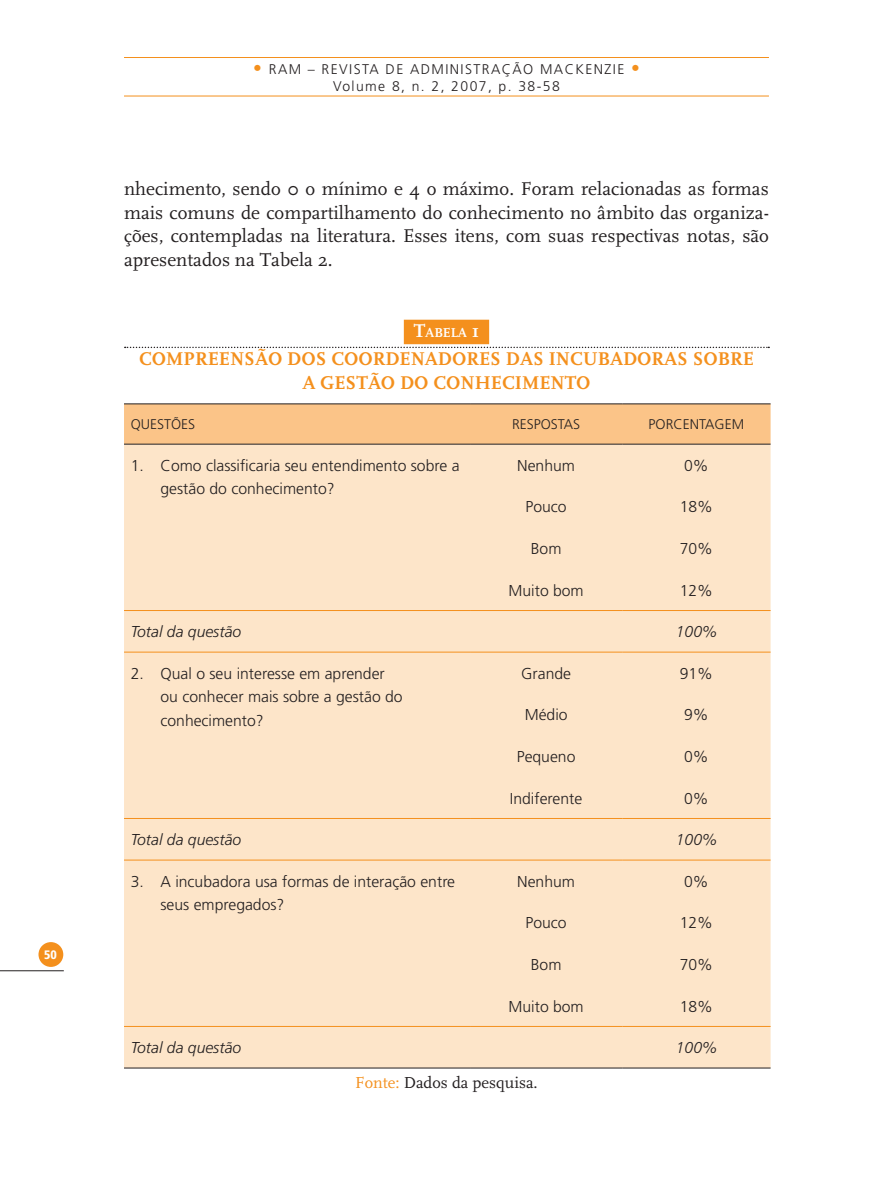
<style>
.page{position:relative;width:893px;height:1191px;background:#fff}
.page>*{position:absolute;margin:0;border:0;box-sizing:border-box;transform-origin:0 0}
._01A_TEXTO{font:19.25px/23.6px "FF Scala";color:#231f20;text-align:justify}
._10B_TABELA_TÍTULO{font:700 19.25px/23.6px "FF Scala";color:#f4901d;text-align:center}
._07_FONTE{font:16.62px "FF Scala";color:#231f20}
._07AA_Texto_Tabela{font:300 15.75px/23.6px "Frutiger";color:#231f20}
._07AA_Texto_Tabela-2{font:italic 300 15.75px "Frutiger";color:#231f20}
._07B_Texto_Tabela_GR{font:300 14px/17.5px "Frutiger";letter-spacing:.1em;color:#231f20}
._10A_QUADRO{font:700 13.47px "FF Scala";color:#fff}
.t1{font:900 condensed 12.25px "Frutiger";color:#fff}
.s1{font-size:17.5px;color:#f4901d}
.s2{font-size:19.25px}
.s3{color:#f4901d}
</style>
<div class="page">
<div style="left:38px;top:942px;width:25px;height:25px;background:#f4901d;border-radius:50%"></div>
<hr style="left:0;top:970px;width:64px;height:1px;background:#231f20">
<hr style="left:124px;top:96px;width:645px;height:1px;background:#f4901d">
<hr style="left:124px;top:57px;width:645px;height:1px;background:#f4901d">
<div style="left:404px;top:320px;width:85px;height:24px;background:#f4901d"></div>
<svg style="left:125px;top:347px;width:644px;height:1px"></svg>
<div style="left:124px;top:404px;width:647px;height:40px;background:#fbc488"></div>
<div style="left:124px;top:445px;width:647px;height:622px;background:#fde5c9"></div>
<hr style="left:124px;top:403px;width:346px;height:1px;background:#231f20">
<hr style="left:470px;top:403px;width:152px;height:1px;background:#231f20">
<hr style="left:622px;top:403px;width:149px;height:1px;background:#231f20">
<hr style="left:124px;top:444px;width:346px;height:1px;background:#231f20">
<hr style="left:470px;top:444px;width:152px;height:1px;background:#231f20">
<hr style="left:622px;top:444px;width:149px;height:1px;background:#231f20">
<hr style="left:124px;top:1067px;width:346px;height:1px;background:#231f20">
<hr style="left:470px;top:1067px;width:152px;height:1px;background:#231f20">
<hr style="left:622px;top:1067px;width:149px;height:1px;background:#231f20">
<hr style="left:124px;top:610px;width:346px;height:1px;background:#f4901d">
<hr style="left:470px;top:610px;width:152px;height:1px;background:#f4901d">
<hr style="left:622px;top:610px;width:149px;height:1px;background:#f4901d">
<hr style="left:124px;top:651px;width:346px;height:1px;background:#f4901d">
<hr style="left:470px;top:651px;width:152px;height:1px;background:#f4901d">
<hr style="left:622px;top:651px;width:149px;height:1px;background:#f4901d">
<hr style="left:124px;top:818px;width:346px;height:1px;background:#f4901d">
<hr style="left:470px;top:818px;width:152px;height:1px;background:#f4901d">
<hr style="left:622px;top:818px;width:149px;height:1px;background:#f4901d">
<hr style="left:124px;top:859px;width:346px;height:1px;background:#f4901d">
<hr style="left:124px;top:1026px;width:346px;height:1px;background:#f4901d">
<hr style="left:470px;top:859px;width:152px;height:1px;background:#f4901d">
<hr style="left:622px;top:859px;width:149px;height:1px;background:#f4901d">
<hr style="left:470px;top:1026px;width:152px;height:1px;background:#f4901d">
<hr style="left:622px;top:1026px;width:149px;height:1px;background:#f4901d">
<p class="t1" style="left:44px;top:947px;width:14px">50</p>
<p class="_07B_Texto_Tabela_GR" style="left:253px;top:60px;width:27px"><span class="s1">•</span> RAM</p>
<p class="_07B_Texto_Tabela_GR" style="left:333px;top:60px;width:308px;text-indent:-25px">– revi sta de administração mac kenzie <span class="s1">•<br></span>Volume 8, n. 2, 2007, p. 38-58</p>
<p class="_01A_TEXTO" style="left:124px;top:177px;width:646px">nhecimento, sendo 0 o mínimo e 4 o máximo. Foram relacionadas as formas mais comuns de compartilhamento do conhecimento no âmbito das organiza&shy;ções, contempladas na literatura. Esses itens, com suas respectivas notas, são apresentados na Tabela 2.</p>
<p class="_10A_QUADRO" style="left:414px;top:325px;width:67px"><span class="s2">T</span>ABELA <span class="s2">1</span></p>
<p class="_10B_TABELA_TÍTULO" style="left:139px;top:347px;width:616px">COMPREENSÃO DOS COORDENADORES DAS INCUBADORAS SOBRE<br>A GESTÃO DO CONHECIMENTO</p>
<p class="_07B_Texto_Tabela_GR" style="left:131px;top:416px;width:58px">QUESTÕES</p>
<p class="_07B_Texto_Tabela_GR" style="left:512px;top:416px;width:9px">RESPOS</p>
<p class="_07B_Texto_Tabela_GR" style="left:558px;top:416px;width:15px">TAS</p>
<p class="_07B_Texto_Tabela_GR" style="left:649px;top:416px;width:86px">PORCENTAGEM</p>
<p class="_07AA_Texto_Tabela" style="left:160px;top:454px;width:301px;text-indent:-30px">1. Como classificaria seu entendimento sobre a gestão do conhecimento?</p>
<p class="_07AA_Texto_Tabela" style="left:517px;top:454px;width:59px">Nenhum</p>
<p class="_07AA_Texto_Tabela" style="left:684px;top:454px;width:26px">0%</p>
<p class="_07AA_Texto_Tabela" style="left:526px;top:495px;width:43px">Pouco</p>
<p class="_07AA_Texto_Tabela" style="left:680px;top:495px;width:35px">18%</p>
<p class="_07AA_Texto_Tabela" style="left:531px;top:537px;width:32px">Bom</p>
<p class="_07AA_Texto_Tabela" style="left:680px;top:537px;width:35px">70%</p>
<p class="_07AA_Texto_Tabela" style="left:508px;top:578px;width:77px">M uito bom</p>
<p class="_07AA_Texto_Tabela" style="left:680px;top:578px;width:35px">12%</p>
<p class="_07AA_Texto_Tabela-2" style="left:131px;top:623px;width:112px">Total da questão</p>
<p class="_07AA_Texto_Tabela-2" style="left:676px;top:623px;width:43px">100%</p>
<p class="_07AA_Texto_Tabela" style="left:160px;top:662px;width:244px;text-indent:-30px">2. Qual o seu interesse em aprender ou conhecer mais sobre a gestão do conhecimento?</p>
<p class="_07AA_Texto_Tabela" style="left:521px;top:662px;width:51px">Grande</p>
<p class="_07AA_Texto_Tabela" style="left:680px;top:662px;width:35px">91%</p>
<p class="_07AA_Texto_Tabela" style="left:525px;top:703px;width:44px">Médio</p>
<p class="_07AA_Texto_Tabela" style="left:684px;top:703px;width:26px">9%</p>
<p class="_07AA_Texto_Tabela" style="left:517px;top:745px;width:60px">Pequeno</p>
<p class="_07AA_Texto_Tabela" style="left:684px;top:745px;width:26px">0%</p>
<p class="_07AA_Texto_Tabela" style="left:510px;top:786px;width:74px">Indiferente</p>
<p class="_07AA_Texto_Tabela" style="left:684px;top:786px;width:26px">0%</p>
<p class="_07AA_Texto_Tabela-2" style="left:131px;top:830px;width:112px">Total da questão</p>
<p class="_07AA_Texto_Tabela-2" style="left:676px;top:830px;width:43px">100%</p>
<p class="_07AA_Texto_Tabela" style="left:160px;top:869px;width:296px;text-indent:-30px">3. A incubadora usa formas de interação entre seus empregados?</p>
<p class="_07AA_Texto_Tabela" style="left:517px;top:869px;width:59px">Nenhum</p>
<p class="_07AA_Texto_Tabela" style="left:684px;top:869px;width:26px">0%</p>
<p class="_07AA_Texto_Tabela" style="left:526px;top:911px;width:43px">Pouco</p>
<p class="_07AA_Texto_Tabela" style="left:680px;top:911px;width:35px">12%</p>
<p class="_07AA_Texto_Tabela" style="left:531px;top:953px;width:32px">Bom</p>
<p class="_07AA_Texto_Tabela" style="left:680px;top:953px;width:35px">70%</p>
<p class="_07AA_Texto_Tabela" style="left:508px;top:994px;width:77px">M uito bom</p>
<p class="_07AA_Texto_Tabela" style="left:680px;top:994px;width:35px">18%</p>
<p class="_07AA_Texto_Tabela-2" style="left:131px;top:1038px;width:112px">Total da questão</p>
<p class="_07AA_Texto_Tabela-2" style="left:676px;top:1038px;width:43px">100%</p>
<p class="_07_FONTE" style="left:355px;top:1073px;width:184px"><span class="s3">Fonte:</span> Dados da pesquisa.</p>
</div>
